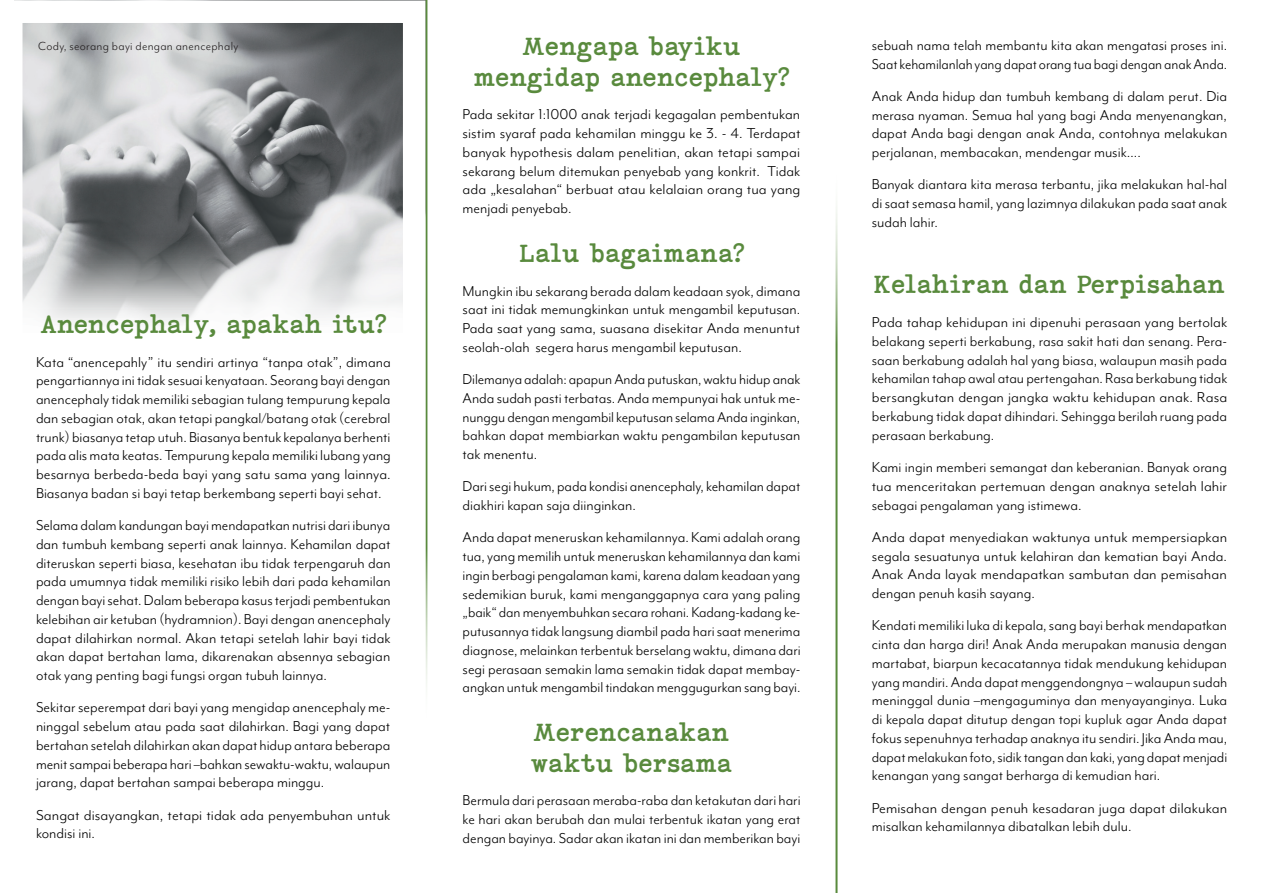
<style>
.page{position:relative;width:1263px;height:893px;background:#fff}
.page>*{position:absolute;margin:0;border:0;box-sizing:border-box;transform-origin:0 0}
.t1{font:25.5px/30.6px "Coronette";color:#598a3d;text-align:center}
.t2{font:16.5px/18.8px "Mr Eaves Mod OT";color:#000;text-align:justify}
.t3{font:13.5px "Mr Eaves Mod OT";letter-spacing:.02em;color:#231f20}
</style>
<div class="page">
<img style="left:23px;top:23px;width:379px;height:299px">
<hr style="left:425px;top:0;width:3px;height:729px;background:#598a3d">
<hr style="left:835px;top:164px;width:2px;height:729px;background:#598a3d">
<p class="t3" style="left:38px;top:39px;width:202px">Cody, seorang bayi dengan anencephaly</p>
<h1 class="t1" style="left:41px;top:309px;width:347px">Anencephaly, apakah itu?</h1>
<p class="t2" style="left:36px;top:353px;width:356px">Kata “anencepahly” itu sendiri artinya “tanpa otak”, dimana pengartiannya ini tidak sesuai kenyataan. Seorang bayi dengan anencephaly tidak memiliki sebagian tulang tempurung kepala dan sebagian otak, akan tetapi pangkal/batang otak (cerebral trunk) biasanya tetap utuh. Biasanya bentuk kepalanya berhenti pada alis mata keatas. Tempurung kepala memiliki lubang yang besarnya berbeda-beda bayi yang satu sama yang lainnya.<br>Biasanya badan si bayi tetap berkembang seperti bayi sehat.</p>
<p class="t2" style="left:36px;top:516px;width:356px">Selama dalam kandungan bayi mendapatkan nutrisi dari ibunya dan tumbuh kembang seperti anak lainnya. Kehamilan dapat diteruskan seperti biasa, kesehatan ibu tidak terpengaruh dan pada umumnya tidak memiliki risiko lebih dari pada kehamilan dengan bayi sehat. Dalam beberapa kasus terjadi pembentukan kelebihan air ketuban (hydramnion). Bayi dengan anencephaly dapat dilahirkan normal. Akan tetapi setelah lahir bayi tidak akan dapat bertahan lama, dikarenakan absennya sebagian otak yang penting bagi fungsi organ tubuh lainnya.</p>
<p class="t2" style="left:36px;top:698px;width:356px">Sekitar seperempat dari bayi yang mengidap anencephaly me&shy;ninggal sebelum atau pada saat dilahirkan. Bagi yang dapat bertahan setelah dilahirkan akan dapat hidup antara beberapa menit sampai beberapa hari –bahkan sewaktu-waktu, walaupun jarang, dapat bertahan sampai beberapa minggu.</p>
<p class="t2" style="left:36px;top:806px;width:356px">Sangat disayangkan, tetapi tidak ada penyembuhan untuk kondisi ini.</p>
<h1 class="t1" style="left:474px;top:31px;width:317px">Mengapa bayiku mengidap anencephaly?</h1>
<p class="t2" style="left:463px;top:105px;width:339px">Pada sekitar 1:1000 anak terjadi kegagalan pembentukan sistim syaraf pada kehamilan minggu ke 3. - 4. Terdapat banyak hypothesis dalam penelitian, akan tetapi sampai sekarang belum ditemukan penyebab yang konkrit. Tidak ada „kesalahan“ berbuat atau kelalaian orang tua yang menjadi penyebab.</p>
<h1 class="t1" style="left:519px;top:238px;width:227px">Lalu bagaimana?</h1>
<p class="t2" style="left:463px;top:281px;width:339px">Mungkin ibu sekarang berada dalam keadaan syok, dimana saat ini tidak memungkinkan untuk mengambil keputusan.<br>Pada saat yang sama, suasana disekitar Anda menuntut seolah-olah segera harus mengambil keputusan.</p>
<p class="t2" style="left:463px;top:370px;width:339px">Dilemanya adalah: apapun Anda putuskan, waktu hidup anak Anda sudah pasti terbatas. Anda mempunyai hak untuk me&shy;nunggu dengan mengambil keputusan selama Anda inginkan, bahkan dapat membiarkan waktu pengambilan keputusan tak menentu.</p>
<p class="t2" style="left:463px;top:477px;width:339px">Dari segi hukum, pada kondisi anencephaly, kehamilan dapat diakhiri kapan saja diinginkan.</p>
<p class="t2" style="left:463px;top:528px;width:340px">Anda dapat meneruskan kehamilannya. Kami adalah orang tua, yang memilih untuk meneruskan kehamilannya dan kami ingin berbagi pengalaman kami, karena dalam keadaan yang sedemikian buruk, kami menganggapnya cara yang paling „baik“ dan menyembuhkan secara rohani. Kadang-kadang ke&shy;putusannya tidak langsung diambil pada hari saat menerima diagnose, melainkan terbentuk berselang waktu, dimana dari segi perasaan semakin lama semakin tidak dapat membay&shy;angkan untuk mengambil tindakan menggugurkan sang bayi.</p>
<h1 class="t1" style="left:531px;top:717px;width:203px;text-align:left">Merencanakan waktu bersama</h1>
<p class="t2" style="left:463px;top:791px;width:339px">Bermula dari perasaan meraba-raba dan ketakutan dari hari ke hari akan berubah dan mulai terbentuk ikatan yang erat dengan bayinya. Sadar akan ikatan ini dan memberikan bayi</p>
<p class="t2" style="left:872px;top:36px;width:357px">sebuah nama telah membantu kita akan mengatasi proses ini.<br>Saat kehamilanlah yang dapat orang tua bagi dengan anak Anda.</p>
<p class="t2" style="left:872px;top:87px;width:357px">Anak Anda hidup dan tumbuh kembang di dalam perut. Dia merasa nyaman. Semua hal yang bagi Anda menyenangkan, dapat Anda bagi dengan anak Anda, contohnya melakukan perjalanan, membacakan, mendengar musik….</p>
<p class="t2" style="left:872px;top:175px;width:357px">Banyak diantara kita merasa terbantu, jika melakukan hal-hal di saat semasa hamil, yang lazimnya dilakukan pada saat anak sudah lahir.</p>
<h1 class="t1" style="left:874px;top:270px;width:353px">Kelahiran dan Perpisahan</h1>
<p class="t2" style="left:872px;top:313px;width:357px">Pada tahap kehidupan ini dipenuhi perasaan yang bertolak belakang seperti berkabung, rasa sakit hati dan senang. Pera&shy;saan berkabung adalah hal yang biasa, walaupun masih pada kehamilan tahap awal atau pertengahan. Rasa berkabung tidak bersangkutan dengan jangka waktu kehidupan anak. Rasa berkabung tidak dapat dihindari. Sehingga berilah ruang pada perasaan berkabung.</p>
<p class="t2" style="left:872px;top:458px;width:357px">Kami ingin memberi semangat dan keberanian. Banyak orang tua menceritakan pertemuan dengan anaknya setelah lahir sebagai pengalaman yang istimewa.</p>
<p class="t2" style="left:872px;top:528px;width:357px">Anda dapat menyediakan waktunya untuk mempersiapkan segala sesuatunya untuk kelahiran dan kematian bayi Anda.<br>Anak Anda layak mendapatkan sambutan dan pemisahan dengan penuh kasih sayang.</p>
<p class="t2" style="left:872px;top:616px;width:357px">Kendati memiliki luka di kepala, sang bayi berhak mendapatkan cinta dan harga diri! Anak Anda merupakan manusia dengan martabat, biarpun kecacatannya tidak mendukung kehidupan yang mandiri. Anda dapat menggendongnya – walaupun sudah meninggal dunia –mengaguminya dan menyayanginya. Luka di kepala dapat ditutup dengan topi kupluk agar Anda dapat fokus sepenuhnya terhadap anaknya itu sendiri. Jika Anda mau, dapat melakukan foto, sidik tangan dan kaki, yang dapat menjadi kenangan yang sangat berharga di kemudian hari.</p>
<p class="t2" style="left:872px;top:798px;width:357px">Pemisahan dengan penuh kesadaran juga dapat dilakukan misalkan kehamilannya dibatalkan lebih dulu.</p>
</div>
